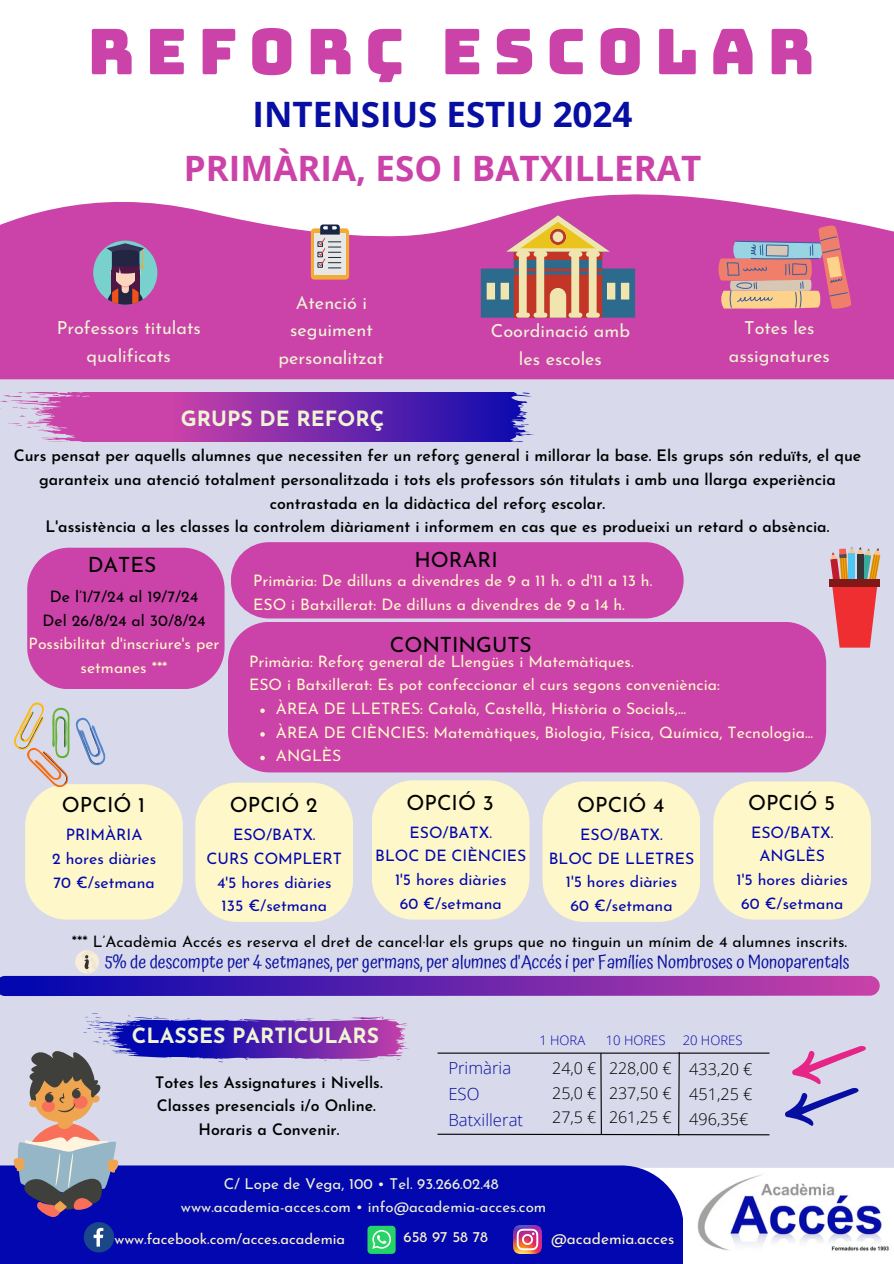
<style>
.page{position:relative;width:894px;height:1264px;background:#fff}
.page>*{position:absolute;margin:0;border:0;box-sizing:border-box;transform-origin:0 0}
.t1{font:63px "Bungee";letter-spacing:.18em;color:#cb42a8}
.t2{font:700 34.95px/54px "Open Sans";color:#cb42a8;text-align:center}
.t3{font:21px "Josefin Sans";color:#000}
.t4{font:700 21px "Josefin Sans";color:#eff4d5}
.t5{font:18px/27.5px "Josefin Sans";color:#eff4d5;text-align:center}
.t6{font:18px "Atma";color:#070ea2}
.t7{font:300 16.65px/25.8px "Open Sans";color:#070ea2}
.t8{font:300 16.2px/25.3px "Open Sans";color:#000;text-align:justify}
.t9{font:300 16.05px "Open Sans";color:#000}
.t10{font:600 15.75px/23.7px "Josefin Sans";color:#000;text-align:center}
.t11{font:15.75px/23.7px "Josefin Sans";color:#fef7c9;text-align:center}
.t12{font:15.75px "Josefin Sans";color:#0207af}
.t13{font:15.75px "Josefin Sans";color:#000}
.t14{font:15.3px "Josefin Sans";color:#fef7c9}
.t15{font:15px "Josefin Sans";color:#eff4d5}
.t16{font:15px "Josefin Sans";color:#fef7c9}
.t17{font:14.7px "Josefin Sans";color:#fef7c9}
.t18{font:300 13.05px "Open Sans";color:#0207af}
.s1{color:#070ea2}
</style>
<div class="page">
<div style="left:0;top:379px;width:893px;height:788px;background:#d8d9ea"></div>
<div style="left:228px;top:622px;width:597px;height:150px;background:#cb42a8"></div>
<div style="left:0;top:1165px;width:682px;height:98px;background:#0207af"></div>
<svg style="left:0;top:194px;width:893px;height:185px;background:#d15ab3"></svg>
<img style="left:697px;top:1174px;width:192px;height:77px">
<div style="left:311px;top:228px;width:38px;height:51px;background:#f2ac34;border-radius:4px"></div>
<div style="left:314px;top:233px;width:31px;height:42px;background:#e7e7e5"></div>
<svg style="left:317px;top:224px;width:24px;height:44px"></svg>
<div style="left:93px;top:240px;width:64px;height:65px;background:#78d1cc;border-radius:50%"></div>
<svg style="left:106px;top:243px;width:38px;height:62px"></svg>
<svg style="left:0;top:393px;width:538px;height:48px;background:#8e42b2"></svg>
<img style="left:513px;top:1225px;width:29px;height:28px">
<div style="left:367px;top:1225px;width:28px;height:28px;background:#25d366;border-radius:4px"></div>
<svg style="left:830px;top:546px;width:50px;height:101px;background:#d26f6d"></svg>
<div style="left:829px;top:580px;width:50px;height:7px;background:#821718"></div>
<div style="left:436px;top:1051px;width:334px;height:85px;background:#d8d9ea"></div>
<div style="left:27px;top:547px;width:197px;height:142px;background:#cb42a8"></div>
<div style="left:231px;top:542px;width:452px;height:76px;background:#cb42a8;border-radius:38px"></div>
<svg style="left:195px;top:782px;width:158px;height:139px;background:#fbf4cb"></svg>
<svg style="left:371px;top:780px;width:158px;height:139px;background:#fbf4cb"></svg>
<svg style="left:542px;top:781px;width:157px;height:140px;background:#fbf4cb"></svg>
<svg style="left:713px;top:781px;width:157px;height:138px;background:#fbf4cb"></svg>
<svg style="left:12px;top:1012px;width:400px;height:240px"></svg>
<svg style="left:480px;top:215px;width:155px;height:103px;background:#b37b89"></svg>
<svg style="left:0;top:950px;width:879px;height:46px;background:#a58ace"></svg>
<svg style="left:717px;top:224px;width:135px;height:85px;background:#cf8398"></svg>
<svg style="left:13px;top:699px;width:170px;height:220px;background:#eae6d2"></svg>
<svg style="left:260px;top:708px;width:5px;height:5px"></svg>
<svg style="left:260px;top:732px;width:5px;height:4px"></svg>
<svg style="left:260px;top:755px;width:5px;height:5px"></svg>
<svg style="left:779px;top:1032px;width:93px;height:101px;background:#c9bddd"></svg>
<h4 class="t1" style="left:87px;top:20px;width:728px">REFORÇ ESCOLAR</h4>
<p class="t2" style="left:184px;top:87px;width:519px"><span class="s1">INTENSIUS ESTIU 2024<br></span>PRIMÀRIA, ESO I BATXILLERAT</p>
<p class="t5" style="left:57px;top:316px;width:146px">Professors titulats qualificats</p>
<h2 class="t5" style="left:278px;top:290px;width:107px">Atenció i seguiment personalitzat</h2>
<h5 class="t4" style="left:181px;top:410px;width:205px">GRUPS DE REFORÇ</h5>
<p class="t5" style="left:490px;top:318px;width:141px;line-height:27.9px">Coordinació amb les escoles</p>
<p class="t5" style="left:728px;top:316px;width:102px">Totes les assignatures</p>
<p class="t10" style="left:14px;top:445px;width:848px">Curs pensat per aquells alumnes que necessiten fer un reforç general i millorar la base. Els grups són reduïts, el que garanteix una atenció totalment personalitzada i tots els professors són titulats i amb una llarga experiència contrastada en la didàctica del reforç escolar.<br>L'assistència a les classes la controlem diàriament i informem en cas que es produeixi un retard o absència.</p>
<p class="t3" style="left:414px;top:551px;width:85px">HORARI</p>
<p class="t3" style="left:88px;top:556px;width:70px">DATES</p>
<p class="t13" style="left:50px;top:590px;width:150px">De l’1/7/24 al 19/7/24</p>
<p class="t13" style="left:43px;top:614px;width:164px">Del 26/8/24 al 30/8/24</p>
<p class="t11" style="left:29px;top:633px;width:192px">Possibilitat d'inscriure's per setmanes ***</p>
<p class="t11" style="left:253px;top:570px;width:400px">Primària: De dilluns a divendres de 9 a 11 h. o d'11 a 13 h.</p>
<p class="t11" style="left:253px;top:594px;width:373px">ESO i Batxillerat: De dilluns a divendres de 9 a 14 h.</p>
<p class="t3" style="left:389px;top:636px;width:143px">CONTINGUTS</p>
<p class="t11" style="left:249px;top:651px;width:386px">Primària: Reforç general de Llengües i Matemàtiques.</p>
<p class="t11" style="left:249px;top:674px;width:472px">ESO i Batxillerat: Es pot confeccionar el curs segons conveniència:</p>
<p class="t11" style="left:276px;top:698px;width:411px">ÀREA DE LLETRES: Català, Castellà, Història o Socials,...</p>
<p class="t11" style="left:276px;top:722px;width:538px">ÀREA DE CIÈNCIES: Matemàtiques, Biologia, Física, Química, Tecnologia...</p>
<p class="t11" style="left:276px;top:745px;width:67px">ANGLÈS</p>
<p class="t3" style="left:62px;top:796px;width:84px">OPCIÓ 1</p>
<p class="t3" style="left:230px;top:796px;width:89px">OPCIÓ 2</p>
<p class="t3" style="left:406px;top:793px;width:89px">OPCIÓ 3</p>
<h5 class="t3" style="left:577px;top:796px;width:89px">OPCIÓ 4</h5>
<p class="t3" style="left:747px;top:793px;width:89px">OPCIÓ 5</p>
<p class="t12" style="left:750px;top:826px;width:84px">ESO/BATX.</p>
<h3 class="t12" style="left:759px;top:849px;width:67px">ANGLÈS</h3>
<h6 class="t12" style="left:736px;top:873px;width:113px">1'5 hores diàries</h6>
<p class="t12" style="left:741px;top:896px;width:104px">60 €/setmana</p>
<h3 class="t12" style="left:66px;top:828px;width:78px">PRIMÀRIA</h3>
<h6 class="t12" style="left:52px;top:852px;width:105px">2 hores diàries</h6>
<p class="t12" style="left:53px;top:875px;width:103px">70 €/setmana</p>
<p class="t12" style="left:409px;top:826px;width:84px">ESO/BATX.</p>
<p class="t12" style="left:375px;top:849px;width:152px">BLOC DE CIÈNCIES</p>
<p class="t12" style="left:395px;top:873px;width:113px">1'5 hores diàries</p>
<p class="t12" style="left:399px;top:896px;width:104px">60 €/setmana</p>
<p class="t12" style="left:580px;top:828px;width:84px">ESO/BATX.</p>
<p class="t12" style="left:548px;top:851px;width:147px">BLOC DE LLETRES</p>
<p class="t12" style="left:565px;top:875px;width:113px">1'5 hores diàries</p>
<p class="t12" style="left:570px;top:899px;width:104px">60 €/setmana</p>
<p class="t12" style="left:233px;top:828px;width:84px">ESO/BATX.</p>
<h4 class="t12" style="left:206px;top:852px;width:137px">CURS COMPLERT</h4>
<p class="t12" style="left:217px;top:875px;width:116px">4'5 hores diàries</p>
<h4 class="t12" style="left:221px;top:899px;width:107px">135 €/setmana</h4>
<p class="t13" style="left:72px;top:935px;width:776px">*** L’Acadèmia Accés es reserva el dret de cancel·lar els grups que no tinguin un mínim de 4 alumnes inscrits.</p>
<h4 class="t6" style="left:105px;top:951px;width:745px">5% de descompte per 4 setmanes, per germans, per alumnes d'Accés i per Famílies Nombroses o Monoparentals</h4>
<p class="t4" style="left:132px;top:1027px;width:249px">CLASSES PARTICULARS</p>
<h5 class="t10" style="left:155px;top:1071px;width:229px">Totes les Assignatures i Nivells.<br>Classes presencials i/o Online.<br>Horaris a Convenir.</h5>
<h5 class="t7" style="left:448px;top:1054px;width:76px">Primària<br>ESO<br>Batxillerat</h5>
<p class="t18" style="left:539px;top:1031px;width:47px">1 HORA</p>
<p class="t18" style="left:605px;top:1031px;width:61px">10 HORES</p>
<p class="t18" style="left:682px;top:1031px;width:61px">20 HORES</p>
<p class="t9" style="left:552px;top:1057px;width:121px">24,0 € 228,00 €</p>
<h5 class="t9" style="left:552px;top:1081px;width:121px">25,0 € 237,50 €</h5>
<h5 class="t9" style="left:552px;top:1106px;width:121px">27,5 € 261,25 €</h5>
<p class="t8" style="left:689px;top:1055px;width:65px">433,20 € 451,25 € 496,35€</p>
<p class="t15" style="left:224px;top:1177px;width:276px">C/ Lope de Vega, 100 • Tel. 93.266.02.48</p>
<h4 class="t15" style="left:181px;top:1200px;width:367px">www.academia-acces.com • info@academia-acces.com</h4>
<h4 class="t17" style="left:114px;top:1232px;width:232px">www.facebook.com/acces.academia</h4>
<h4 class="t16" style="left:403px;top:1230px;width:86px">658 97 58 78</h4>
<h4 class="t14" style="left:551px;top:1232px;width:125px">@academia.acces</h4>
</div>
